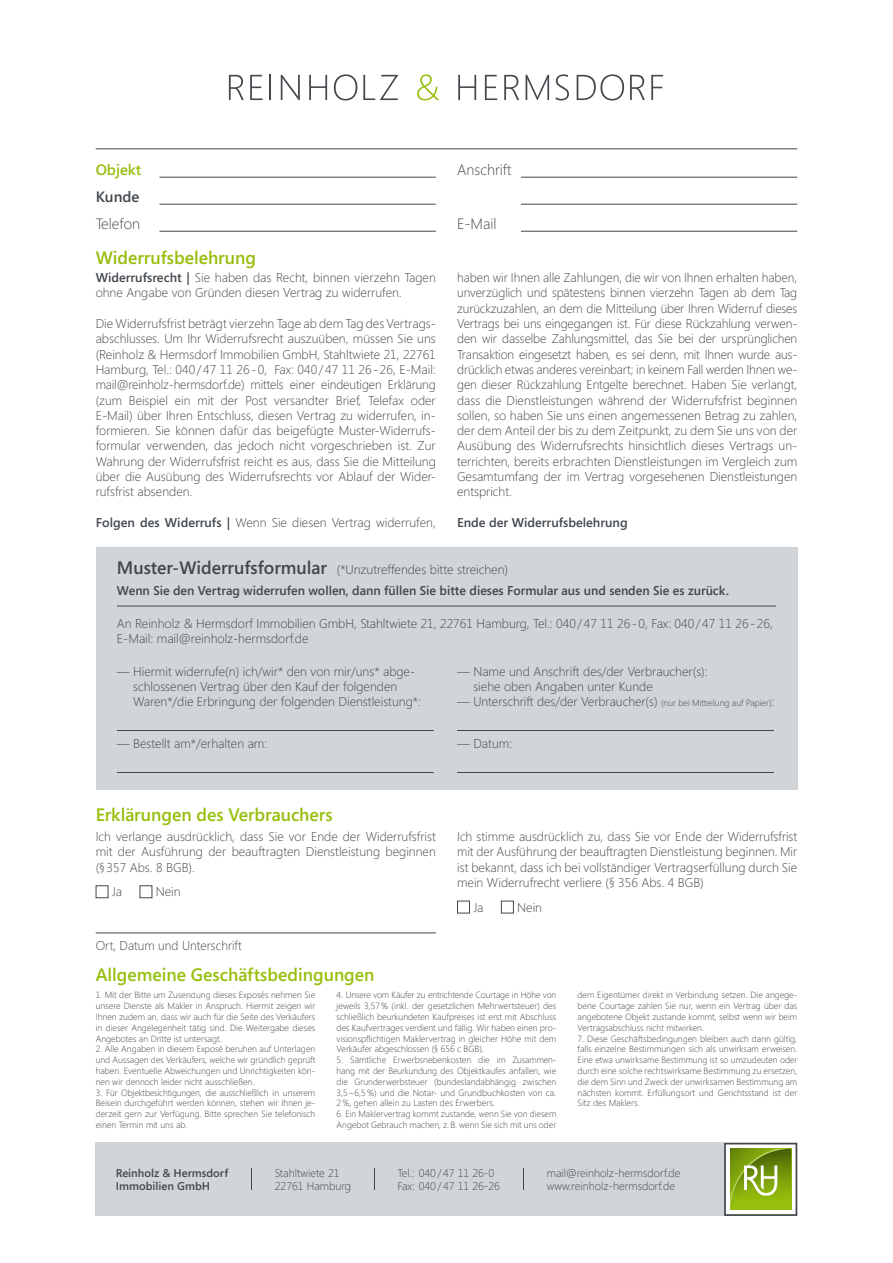
<style>
.page{position:relative;width:893px;height:1263px;background:#fff}
.page>*{position:absolute;margin:0;border:0;box-sizing:border-box;transform-origin:0 0}
.t1{font:600 18px "Segoe";color:#97bf0d}
.t2{font:300 15px "Segoe";color:#41474d}
.t3{font:600 15px "Segoe";color:#97bf0d}
.t4{font:600 15px "Segoe";color:#41474d}
.t5{font:300 12.75px/15.3px "Segoe";color:#41474d}
.t6{font:600 12.75px "Segoe";color:#41474d}
.t7{font:300 11.25px/13.2px "Segoe";color:#41474d}
.t8{font:600 11.25px/13.2px "Segoe";color:#41474d}
.t9{font:300 9px/10.8px "Segoe";color:#41474d;text-align:justify}
.s1{font-weight:600}
.s2{font-weight:600;font-size:18px}
.s3{font-size:9px}
</style>
<div class="page">
<hr style="left:96px;top:148px;width:701px;height:1px;background:#41474d">
<svg style="left:724px;top:1143px;width:73px;height:73px"></svg>
<div style="left:96px;top:1143px;width:628px;height:73px;background:#d1d5d8"></div>
<svg style="left:374px;top:1168px;width:1px;height:22px"></svg>
<svg style="left:523px;top:1168px;width:1px;height:22px"></svg>
<svg style="left:251px;top:1168px;width:1px;height:22px"></svg>
<div style="left:96px;top:548px;width:701px;height:242px;background:#d1d5d8"></div>
<hr style="left:117px;top:730px;width:317px;height:1px;background:#41474d">
<hr style="left:117px;top:772px;width:317px;height:1px;background:#41474d">
<hr style="left:457px;top:730px;width:317px;height:1px;background:#41474d">
<hr style="left:457px;top:772px;width:317px;height:1px;background:#41474d">
<hr style="left:117px;top:606px;width:659px;height:1px;background:#41474d">
<div style="left:96px;top:885px;width:12px;height:13px;border:1px solid #41474d"></div>
<div style="left:140px;top:885px;width:12px;height:13px;border:1px solid #41474d"></div>
<div style="left:457px;top:901px;width:13px;height:12px;border:1px solid #41474d"></div>
<div style="left:501px;top:901px;width:13px;height:12px;border:1px solid #41474d"></div>
<hr style="left:96px;top:932px;width:340px;height:1px;background:#41474d">
<svg style="left:229px;top:75px;width:15px;height:25px"></svg>
<svg style="left:250px;top:75px;width:13px;height:25px"></svg>
<svg style="left:270px;top:75px;width:1px;height:25px"></svg>
<svg style="left:281px;top:75px;width:19px;height:25px"></svg>
<svg style="left:309px;top:75px;width:18px;height:25px"></svg>
<svg style="left:334px;top:74px;width:23px;height:26px"></svg>
<svg style="left:363px;top:75px;width:35px;height:25px"></svg>
<svg style="left:417px;top:74px;width:22px;height:26px"></svg>
<svg style="left:458px;top:75px;width:18px;height:25px"></svg>
<svg style="left:485px;top:75px;width:12px;height:25px"></svg>
<svg style="left:504px;top:75px;width:15px;height:25px"></svg>
<svg style="left:526px;top:75px;width:23px;height:25px"></svg>
<svg style="left:556px;top:74px;width:13px;height:26px"></svg>
<svg style="left:577px;top:74px;width:47px;height:26px"></svg>
<svg style="left:630px;top:75px;width:15px;height:25px"></svg>
<svg style="left:651px;top:75px;width:12px;height:25px"></svg>
<hr style="left:159px;top:177px;width:277px;height:1px;background:#41474d">
<hr style="left:159px;top:204px;width:277px;height:1px;background:#41474d">
<hr style="left:159px;top:231px;width:277px;height:1px;background:#41474d">
<hr style="left:521px;top:177px;width:276px;height:1px;background:#41474d">
<hr style="left:521px;top:204px;width:276px;height:1px;background:#41474d">
<hr style="left:521px;top:231px;width:276px;height:1px;background:#41474d">
<p class="t3" style="left:96px;top:162px;width:47px">Objekt</p>
<p class="t4" style="left:96px;top:189px;width:45px">Kunde</p>
<p class="t2" style="left:96px;top:216px;width:46px">Telefon</p>
<h1 class="t1" style="left:96px;top:247px;width:162px">Widerrufsbelehrung</h1>
<p class="t5" style="left:96px;top:270px;width:342px"><span class="s1">Widerrufsrecht |</span> Sie haben das Recht, binnen vierzehn Tagen ohne Angabe von Gründen diesen Vertrag zu widerrufen.</p>
<p class="t5" style="left:96px;top:316px;width:342px">Die Widerrufsfrist beträgt vierzehn Tage ab dem Tag des Vertrags&shy;abschlusses. Um Ihr Widerrufsrecht auszuüben, müssen Sie uns (Reinholz &amp; Hermsdorf Immobilien GmbH, Stahltwiete 21, 22761<br>Hamburg, Tel.: 040/47 11 26-0, Fax: 040/47 11 26-26, E-Mail: mail@reinholz-hermsdorf.de) mittels einer eindeutigen Erklärung (zum Beispiel ein mit der Post versandter Brief, Telefax oder E-Mail) über Ihren Entschluss, diesen Vertrag zu widerrufen, in&shy;formieren. Sie können dafür das beigefügte Muster-Widerrufs&shy;formular verwenden, das jedoch nicht vorgeschrieben ist. Zur Wahrung der Widerrufsfrist reicht es aus, dass Sie die Mitteilung über die Ausübung des Widerrufsrechts vor Ablauf der Wider&shy;rufsfrist absenden.</p>
<p class="t5" style="left:96px;top:515px;width:342px"><span class="s1">Folgen des Widerrufs |</span> Wenn Sie diesen Vertrag widerrufen,</p>
<p class="t2" style="left:457px;top:162px;width:56px">Anschrift</p>
<p class="t2" style="left:457px;top:216px;width:41px">E-Mail</p>
<p class="t5" style="left:457px;top:270px;width:342px;text-align:justify">haben wir Ihnen alle Zahlungen, die wir von Ihnen erhalten haben, unverzüglich und spätestens binnen vierzehn Tagen ab dem Tag zurückzuzahlen, an dem die Mitteilung über Ihren Widerruf dieses Vertrags bei uns eingegangen ist. Für diese Rückzahlung verwen&shy;den wir dasselbe Zahlungsmittel, das Sie bei der ursprünglichen Transaktion eingesetzt haben, es sei denn, mit Ihnen wurde aus&shy;drücklich etwas anderes vereinbart; in keinem Fall werden Ihnen we&shy;gen dieser Rückzahlung Entgelte berechnet. Haben Sie verlangt, dass die Dienstleistungen während der Widerrufsfrist beginnen sollen, so haben Sie uns einen angemessenen Betrag zu zahlen, der dem Anteil der bis zu dem Zeitpunkt, zu dem Sie uns von der Ausübung des Widerrufsrechts hinsichtlich dieses Vertrags un&shy;terrichten, bereits erbrachten Dienstleistungen im Vergleich zum Gesamtumfang der im Vertrag vorgesehenen Dienstleistungen entspricht.</p>
<p class="t6" style="left:457px;top:515px;width:172px">Ende der Widerrufsbelehrung</p>
<p class="t5" style="left:117px;top:562px;width:393px"><span class="s2">Muster-Widerrufsformular</span> (*Unzutreffendes bitte streichen)</p>
<p class="t6" style="left:117px;top:583px;width:613px">Wenn Sie den Vertrag widerrufen wollen, dann füllen Sie bitte dieses Formular aus und senden Sie es zurück.</p>
<p class="t5" style="left:117px;top:616px;width:657px">An Reinholz &amp; Hermsdorf Immobilien GmbH, Stahltwiete 21, 22761 Hamburg, Tel.: 040/47 11 26-0, Fax: 040/47 11 26-26,<br>E-Mail: mail@reinholz-hermsdorf.de</p>
<p class="t5" style="left:133px;top:663px;width:289px;text-indent:-16px">— Hiermit widerrufe(n) ich/wir* den von mir/uns* abge&shy;schlossenen Vertrag über den Kauf der folgenden<br>Waren*/die Erbringung der folgenden Dienstleistung*:</p>
<p class="t5" style="left:117px;top:736px;width:152px">— Bestellt am*/erhalten am:</p>
<p class="t5" style="left:473px;top:663px;width:236px;text-indent:-16px">— Name und Anschrift des/der Verbraucher(s): siehe oben Angaben unter Kunde</p>
<p class="t5" style="left:457px;top:694px;width:319px">— Unterschrift des/der Verbraucher(s) <span class="s3">(nur bei Mitteilung auf Papier)</span>:</p>
<p class="t5" style="left:457px;top:736px;width:57px">— Datum:</p>
<h1 class="t1" style="left:96px;top:804px;width:239px">Erklärungen des Verbrauchers</h1>
<p class="t5" style="left:96px;top:829px;width:342px;text-align:justify">Ich verlange ausdrücklich, dass Sie vor Ende der Widerrufsfrist mit der Ausführung der beauftragten Dienstleistung beginnen (§357 Abs. 8 BGB).</p>
<p class="t5" style="left:112px;top:884px;width:12px">Ja</p>
<p class="t5" style="left:156px;top:884px;width:26px">Nein</p>
<p class="t5" style="left:96px;top:938px;width:148px">Ort, Datum und Unterschrift</p>
<h1 class="t1" style="left:96px;top:964px;width:280px">Allgemeine Geschäftsbedingungen</h1>
<p class="t5" style="left:457px;top:829px;width:342px;text-align:justify">Ich stimme ausdrücklich zu, dass Sie vor Ende der Widerrufsfrist mit der Ausführung der beauftragten Dienstleistung beginnen. Mir ist bekannt, dass ich bei vollständiger Vertragserfüllung durch Sie mein Widerrufrecht verliere (§ 356 Abs. 4 BGB)</p>
<p class="t5" style="left:473px;top:899px;width:12px">Ja</p>
<p class="t5" style="left:517px;top:899px;width:26px">Nein</p>
<p class="t9" style="left:96px;top:990px;width:221px">1. Mit der Bitte um Zusendung dieses Exposés nehmen Sie unsere Dienste als Makler in Anspruch. Hiermit zeigen wir Ihnen zudem an, dass wir auch für die Seite des Verkäufers in dieser Angelegenheit tätig sind. Die Weitergabe dieses Angebotes an Dritte ist untersagt.</p>
<p class="t9" style="left:96px;top:1044px;width:221px">2. Alle Angaben in diesem Exposé beruhen auf Unterlagen und Aussagen des Verkäufers, welche wir gründlich geprüft haben. Eventuelle Abweichungen und Unrichtigkeiten kön&shy;nen wir dennoch leider nicht ausschließen.</p>
<p class="t9" style="left:96px;top:1087px;width:221px">3. Für Objektbesichtigungen, die ausschließlich in unserem Beisein durchgeführt werden können, stehen wir Ihnen je&shy;derzeit gern zur Verfügung. Bitte sprechen Sie telefonisch einen Termin mit uns ab.</p>
<p class="t9" style="left:337px;top:990px;width:221px">4. Unsere vom Käufer zu entrichtende Courtage in Höhe von jeweils 3,57% (inkl. der gesetzlichen Mehrwertsteuer) des schließlich beurkundeten Kaufpreises ist erst mit Abschluss des Kaufvertrages verdient und fällig. Wir haben einen pro&shy;visionspflichtigen Maklervertrag in gleicher Höhe mit dem Verkäufer abgeschlossen (§ 656 c BGB).</p>
<p class="t9" style="left:337px;top:1055px;width:221px">5. Sämtliche Erwerbsnebenkosten die im Zusammen&shy;hang mit der Beurkundung des Objektkaufes anfallen, wie die Grunderwerbsteuer (bundeslandabhängig zwischen 3,5–6,5%) und die Notar- und Grundbuchkosten von ca.<br>2%, gehen allein zu Lasten des Erwerbers.</p>
<p class="t9" style="left:337px;top:1109px;width:221px">6. Ein Maklervertrag kommt zustande, wenn Sie von diesem<br>Angebot Gebrauch machen, z.B. wenn Sie sich mit uns oder</p>
<p class="t9" style="left:578px;top:990px;width:221px">dem Eigentümer direkt in Verbindung setzen. Die angege&shy;bene Courtage zahlen Sie nur, wenn ein Vertrag über das angebotene Objekt zustande kommt, selbst wenn wir beim Vertragsabschluss nicht mitwirken.</p>
<p class="t9" style="left:578px;top:1033px;width:221px">7. Diese Geschäftsbedingungen bleiben auch dann gültig, falls einzelne Bestimmungen sich als unwirksam erweisen.<br>Eine etwa unwirksame Bestimmung ist so umzudeuten oder durch eine solche rechtswirksame Bestimmung zu ersetzen, die dem Sinn und Zweck der unwirksamen Bestimmung am nächsten kommt. Erfüllungsort und Gerichtsstand ist der Sitz des Maklers.</p>
<p class="t8" style="left:116px;top:1166px;width:114px">Reinholz &amp; Hermsdorf<br>Immobilien GmbH</p>
<p class="t7" style="left:547px;top:1166px;width:135px">mail@reinholz-hermsdorf.de www.reinholz-hermsdorf.de</p>
<p class="t7" style="left:275px;top:1166px;width:78px">Stahltwiete 21<br>22761 Hamburg</p>
<p class="t7" style="left:397px;top:1166px;width:104px">Tel.: 040/47 11 26-0<br>Fax: 040/47 11 26-26</p>
</div>
